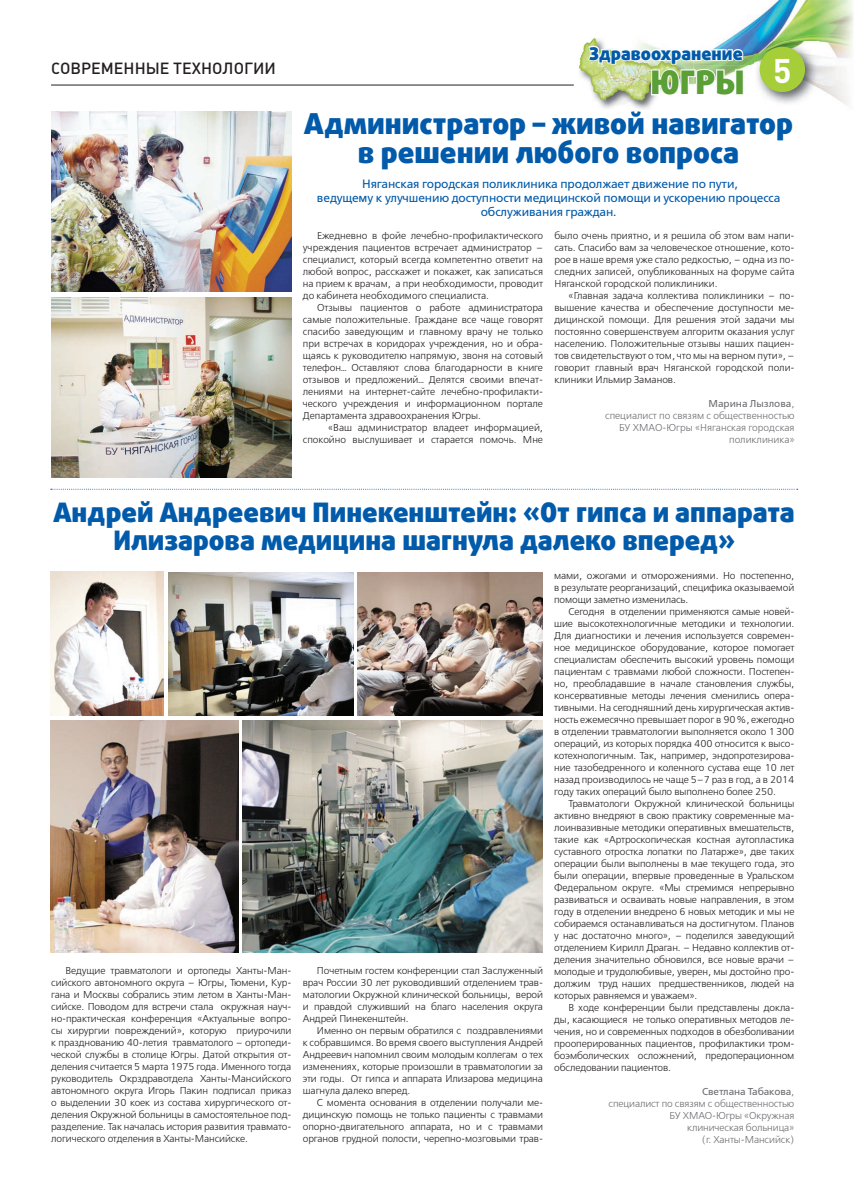
<style>
.page{position:relative;width:854px;height:1202px;background:#fff}
.page>*{position:absolute;margin:0;border:0;box-sizing:border-box;transform-origin:0 0}
.t1{font:33.8px "Plumb Bold C";color:#fff}
.t2{font:900 32.6px "Daxline Cyr LF";color:#5b9f37}
.t3{font:900 29px/29px "Daxline Cyr LF";color:#015aaa;text-align:center}
.t4{font:900 27px/28px "Daxline Cyr LF";color:#015aaa;text-align:center}
.t5{font:900 17.6px "Daxline Cyr LF";color:#015aaa}
.t6{font:16px "Plumb Medium C";color:#231f20}
.t7{font:12px/14px "Free Set";letter-spacing:-.01em;color:#015aaa;text-align:center}
.t8{font:300 10px/12px "Free Set";letter-spacing:-.01em;color:#231f20;text-align:justify}
.t9{font:300 10px/12px "Free Set";letter-spacing:-.01em;color:#6c6d70;text-align:right}
.s1{font-weight:400}
</style>
<div class="page">
<img style="left:730px;top:0;width:123px;height:65px">
<img style="left:818px;top:65px;width:31px;height:41px">
<img style="left:598px;top:101px;width:55px;height:9px">
<img style="left:579px;top:38px;width:165px;height:63px">
<hr style="left:51px;top:85px;width:522px;height:1px;background:#231f20">
<img style="left:754px;top:41px;width:64px;height:63px">
<div style="left:759px;top:47px;width:45px;height:45px;background:#a6ce39;border-radius:50%"></div>
<svg style="left:51px;top:489px;width:746px;height:1px"></svg>
<img style="left:51px;top:297px;width:240px;height:180px">
<img style="left:51px;top:111px;width:240px;height:180px">
<img style="left:242px;top:720px;width:300px;height:232px">
<img style="left:357px;top:572px;width:185px;height:143px">
<img style="left:50px;top:571px;width:113px;height:144px">
<img style="left:50px;top:720px;width:188px;height:232px">
<img style="left:168px;top:572px;width:185px;height:143px">
<h3 class="t5" style="left:589px;top:42px;width:155px">Здравоохранение</h3>
<h2 class="t2" style="left:650px;top:62px;width:95px">ЮГРЫ</h2>
<h3 class="t6" style="left:51px;top:60px;width:226px">СОВРЕМЕННЫЕ ТЕХНОЛОГИИ</h3>
<h1 class="t1" style="left:772px;top:52px;width:20px">5</h1>
<h3 class="t3" style="left:304px;top:109px;width:490px">Администратор – живой навигатор в решении любого вопроса</h3>
<p class="t7" style="left:317px;top:177px;width:465px">Няганская городская поликлиника продолжает движение по пути,<br>ведущему к улучшению доступности медицинской помощи и ускорению процесса обслуживания граждан.</p>
<p class="t8" style="left:303px;top:229px;width:241px;text-indent:14px">Ежедневно в фойе лечебно-профилактического учреждения пациентов встречает администратор – специалист, который всегда компетентно ответит на любой вопрос, расскажет и покажет, как записаться на прием к врачам, а при необходимости, проводит до кабинета необходимого специалиста.</p>
<p class="t8" style="left:303px;top:301px;width:242px;text-indent:14px">Отзывы пациентов о работе администратора самые положительные. Граждане все чаще говорят спасибо заведующим и главному врачу не только при встречах в коридорах учреждения, но и обра&shy;щаясь к руководителю напрямую, звоня на сотовый телефон… Оставляют слова благодарности в книге отзывов и предложений… Делятся своими впечат&shy;лениями на интернет-сайте лечебно-профилакти&shy;ческого учреждения и информационном портале Департамента здравоохранения Югры.</p>
<p class="t8" style="left:303px;top:421px;width:242px;text-align:right">«Ваш администратор владеет информацией, спокойно выслушивает и старается помочь. Мне</p>
<p class="t8" style="left:554px;top:229px;width:242px">было очень приятно, и я решила об этом вам напи&shy;сать. Спасибо вам за человеческое отношение, кото&shy;рое в наше время уже стало редкостью, – одна из по&shy;следних записей, опубликованных на форуме сайта Няганской городской поликлиники.</p>
<p class="t8" style="left:554px;top:289px;width:242px;text-indent:14px">«Главная задача коллектива поликлиники – по&shy;вышение качества и обеспечение доступности ме&shy;дицинской помощи. Для решения этой задачи мы постоянно совершенствуем алгоритм оказания услуг населению. Положительные отзывы наших пациен&shy;тов свидетельствуют о том, что мы на верном пути», – говорит главный врач Няганской городской поли&shy;клиники Ильмир Заманов.</p>
<p class="t9" style="left:605px;top:397px;width:191px"><span class="s1">Марина Лызлова</span>,<br>специалист по связям с общественностью<br>БУ ХМАО-Югры «Няганская городская поликлиника»</p>
<h3 class="t4" style="left:53px;top:498px;width:742px">Андрей Андреевич Пинекенштейн: «От гипса и аппарата<br>Илизарова медицина шагнула далеко вперед»</h3>
<p class="t8" style="left:51px;top:964px;width:242px;text-indent:14px">Ведущие травматологи и ортопеды Ханты-Ман&shy;сийского автономного округа – Югры, Тюмени, Кур&shy;гана и Москвы собрались этим летом в Ханты-Ман&shy;сийске. Поводом для встречи стала окружная науч&shy;но-практическая конференция «Актуальные вопро&shy;сы хирургии повреждений», которую приурочили к празднованию 40-летия травматолого – ортопеди&shy;ческой службы в столице Югры. Датой открытия от&shy;деления считается 5 марта 1975 года. Именного тогда руководитель Окрздравотдела Ханты-Мансийского автономного округа Игорь Пакин подписал приказ о выделении 30 коек из состава хирургического от&shy;деления Окружной больницы в самостоятельное под&shy;разделение. Так началась история развития травмато&shy;логического отделения в Ханты-Мансийске.</p>
<p class="t8" style="left:303px;top:964px;width:242px;text-indent:14px">Почетным гостем конференции стал Заслуженный врач России 30 лет руководивший отделением трав&shy;матологии Окружной клинической больницы, верой и правдой служивший на благо населения округа Андрей Пинекенштейн.</p>
<p class="t8" style="left:303px;top:1024px;width:242px;text-indent:14px">Именно он первым обратился с поздравлениями к собравшимся. Во время своего выступления Андрей Андреевич напомнил своим молодым коллегам о тех изменениях, которые произошли в травматологии за эти годы. От гипса и аппарата Илизарова медицина шагнула далеко вперед.</p>
<p class="t8" style="left:303px;top:1096px;width:242px;text-indent:14px">С момента основания в отделении получали ме&shy;дицинскую помощь не только пациенты с травмами опорно-двигательного аппарата, но и с травмами органов грудной полости, черепно-мозговыми трав-</p>
<p class="t8" style="left:554px;top:569px;width:241px">мами, ожогами и отморожениями. Но постепенно, в результате реорганизаций, специфика оказываемой помощи заметно изменилась.</p>
<p class="t8" style="left:554px;top:605px;width:242px;text-indent:14px">Сегодня в отделении применяются самые новей&shy;шие высокотехнологичные методики и технологии.<br>Для диагностики и лечения используется современ&shy;ное медицинское оборудование, которое помогает специалистам обеспечить высокий уровень помощи пациентам с травмами любой сложности. Постепен&shy;но, преобладавшие в начале становления службы, консервативные методы лечения сменились опера&shy;тивными. На сегодняшний день хирургическая актив&shy;ность ежемесячно превышает порог в 90 %, ежегодно в отделении травматологии выполняется около 1 300 операций, из которых порядка 400 относится к высо&shy;котехнологичным. Так, например, эндопротезирова&shy;ние тазобедренного и коленного сустава еще 10 лет назад производилось не чаще 5–7 раз в год, а в 2014 году таких операций было выполнено более 250.</p>
<p class="t8" style="left:554px;top:797px;width:242px;text-indent:14px">Травматологи Окружной клинической больницы активно внедряют в свою практику современные ма&shy;лоинвазивные методики оперативных вмешательств, такие как «Артроскопическая костная аутопластика суставного отростка лопатки по Латарже», две таких операции были выполнены в мае текущего года, это были операции, впервые проведенные в Уральском Федеральном округе. «Мы стремимся непрерывно развиваться и осваивать новые направления, в этом году в отделении внедрено 6 новых методик и мы не собираемся останавливаться на достигнутом. Планов у нас достаточно много», – поделился заведующий отделением Кирилл Драган. – Недавно коллектив от&shy;деления значительно обновился, все новые врачи – молодые и трудолюбивые, уверен, мы достойно про&shy;должим труд наших предшественников, людей на которых равняемся и уважаем».</p>
<p class="t8" style="left:554px;top:1001px;width:242px;text-indent:14px">В ходе конференции были представлены докла&shy;ды, касающиеся не только оперативных методов ле&shy;чения, но и современных подходов в обезболивании прооперированных пациентов, профилактики тром&shy;боэмболических осложнений, предоперационном обследовании пациентов.</p>
<p class="t9" style="left:608px;top:1085px;width:187px"><span class="s1">Светлана Табакова</span>,<br>специалист по связям с общественностью<br>БУ ХМАО-Югры «Окружная<br>клиническая больница»<br>(г. Ханты-Мансийск)</p>
</div>
